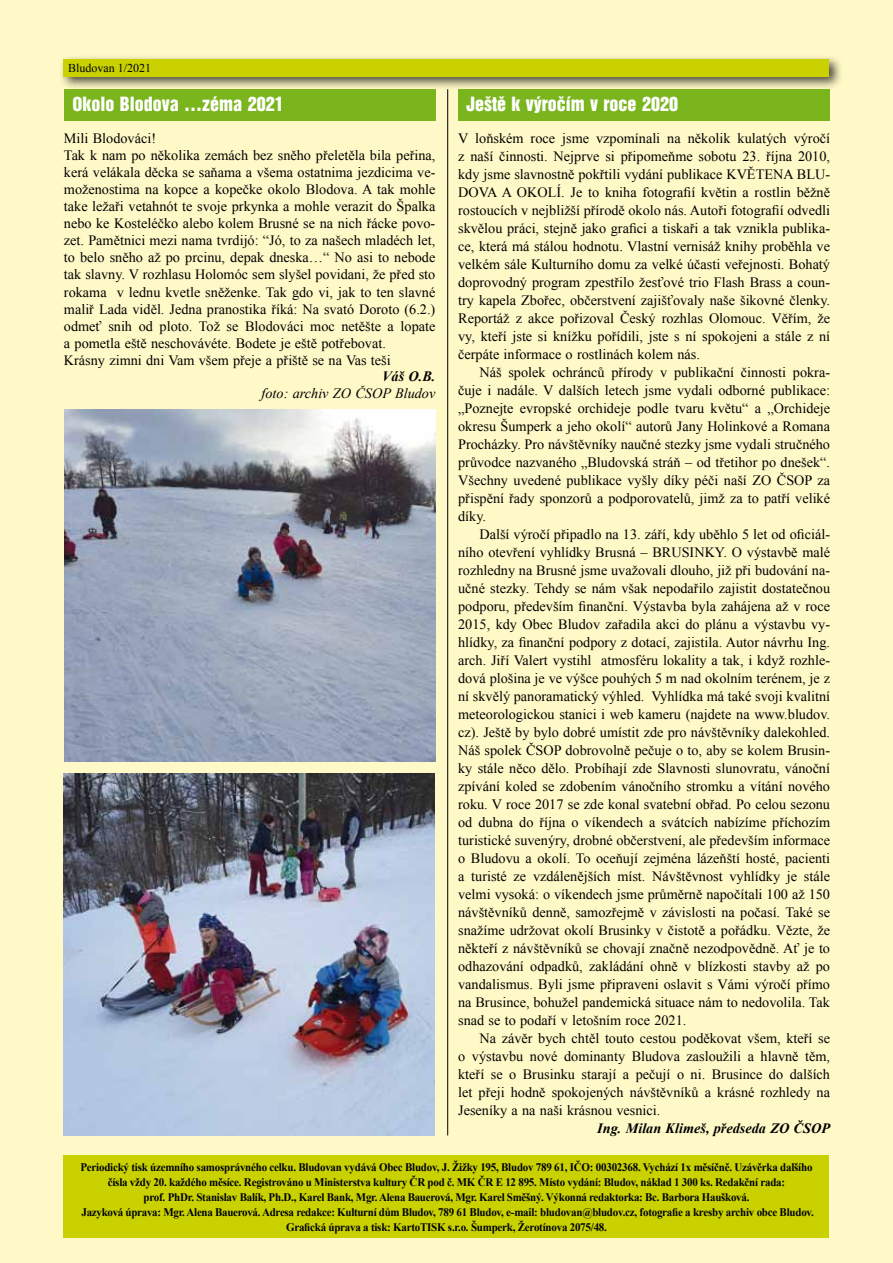
<style>
.page{position:relative;width:893px;height:1263px;background:#fff9c7}
.page>*{position:absolute;margin:0;border:0;box-sizing:border-box;transform-origin:0 0}
.t1{font:18px "Switzerland Inserat CE";color:#fff}
.t2{font:14.25px/18px "Times New Roman";color:#000;text-align:justify}
.t3{font:italic 700 14.25px "Times New Roman";color:#000}
.t4{font:italic 14.25px "Times New Roman";color:#000}
.t5{font:12px "Times New Roman";color:#000}
.t6{font:700 11.55px/15px "Times New Roman";letter-spacing:-.02em;color:#000;text-align:center;scale:.95 1}
</style>
<div class="page">
<div style="left:64px;top:1155px;width:765px;height:83px;background:#c9d200"></div>
<div style="left:59px;top:54px;width:784px;height:36px;background:#000;opacity:.7"></div>
<div style="left:64px;top:59px;width:765px;height:18px;background:#c9d200"></div>
<div style="left:64px;top:89px;width:371px;height:32px;background:#7ab51d"></div>
<div style="left:458px;top:89px;width:372px;height:32px;background:#7ab51d"></div>
<img style="left:64px;top:410px;width:371px;height:351px">
<img style="left:64px;top:774px;width:371px;height:361px">
<hr style="left:447px;top:89px;width:1px;height:1046px;background:#000">
<p class="t5" style="left:68px;top:59px;width:85px">Bludovan 1/2021</p>
<p class="t1" style="left:73px;top:93px;width:213px">Okolo Blodova …zéma 2021</p>
<p class="t1" style="left:466px;top:93px;width:213px">Ještě k výročím v roce 2020</p>
<p class="t2" style="left:458px;top:129px;width:373px">V loňském roce jsme vzpomínali na několik kulatých výročí z naší činnosti. Nejprve si připomeňme sobotu 23. října 2010, kdy jsme slavnostně pokřtili vydání publikace KVĚTENA BLU-DOVA A OKOLÍ. Je to kniha fotografií květin a rostlin běžně rostoucích v nejbližší přírodě okolo nás. Autoři fotografií odvedli skvělou práci, stejně jako grafici a tiskaři a tak vznikla publika&shy;ce, která má stálou hodnotu. Vlastní vernisáž knihy proběhla ve velkém sále Kulturního domu za velké účasti veřejnosti. Bohatý doprovodný program zpestřilo žesťové trio Flash Brass a coun&shy;try kapela Zbořec, občerstvení zajišťovaly naše šikovné členky.<br>Reportáž z akce pořizoval Český rozhlas Olomouc. Věřím, že vy, kteří jste si knížku pořídili, jste s ní spokojeni a stále z ní čerpáte informace o rostlinách kolem nás.</p>
<p class="t2" style="left:458px;top:363px;width:373px;text-indent:21px">Náš spolek ochránců přírody v publikační činnosti pokra&shy;čuje i nadále. V dalších letech jsme vydali odborné publikace: „Poznejte evropské orchideje podle tvaru květu“ a „Orchideje okresu Šumperk a jeho okolí“ autorů Jany Holinkové a Romana Procházky. Pro návštěvníky naučné stezky jsme vydali stručného průvodce nazvaného „Bludovská stráň – od třetihor po dnešek“.<br>Všechny uvedené publikace vyšly díky péči naší ZO ČSOP za přispění řady sponzorů a podporovatelů, jimž za to patří veliké díky.</p>
<p class="t2" style="left:458px;top:524px;width:373px;text-indent:21px">Další výročí připadlo na 13. září, kdy uběhlo 5 let od oficiál&shy;ního otevření vyhlídky Brusná – BRUSINKY. O výstavbě malé rozhledny na Brusné jsme uvažovali dlouho, již při budování na&shy;učné stezky. Tehdy se nám však nepodařilo zajistit dostatečnou podporu, především finanční. Výstavba byla zahájena až v roce 2015, kdy Obec Bludov zařadila akci do plánu a výstavbu vy&shy;hlídky, za finanční podpory z dotací, zajistila. Autor návrhu Ing. arch. Jiří Valert vystihl atmosféru lokality a tak, i když rozhle&shy;dová plošina je ve výšce pouhých 5 m nad okolním terénem, je z ní skvělý panoramatický výhled. Vyhlídka má také svoji kvalitní meteorologickou stanici i web kameru (najdete na www.bludov. cz). Ještě by bylo dobré umístit zde pro návštěvníky dalekohled.<br>Náš spolek ČSOP dobrovolně pečuje o to, aby se kolem Brusin&shy;ky stále něco dělo. Probíhají zde Slavnosti slunovratu, vánoční zpívání koled se zdobením vánočního stromku a vítání nového roku. V roce 2017 se zde konal svatební obřad. Po celou sezonu od dubna do října o víkendech a svátcích nabízíme příchozím turistické suvenýry, drobné občerstvení, ale především informace o Bludovu a okolí. To oceňují zejména lázeňští hosté, pacienti a turisté ze vzdálenějších míst. Návštěvnost vyhlídky je stále velmi vysoká: o víkendech jsme průměrně napočítali 100 až 150 návštěvníků denně, samozřejmě v závislosti na počasí. Také se snažíme udržovat okolí Brusinky v čistotě a pořádku. Vězte, že někteří z návštěvníků se chovají značně nezodpovědně. Ať je to odhazování odpadků, zakládání ohně v blízkosti stavby až po vandalismus. Byli jsme připraveni oslavit s Vámi výročí přímo na Brusince, bohužel pandemická situace nám to nedovolila. Tak snad se to podaří v letošním roce 2021.</p>
<p class="t2" style="left:458px;top:1028px;width:373px;text-indent:21px">Na závěr bych chtěl touto cestou poděkovat všem, kteří se o výstavbu nové dominanty Bludova zasloužili a hlavně těm, kteří se o Brusinku starají a pečují o ni. Brusince do dalších let přeji hodně spokojených návštěvníků a krásné rozhledy na Jeseníky a na naši krásnou vesnici.</p>
<p class="t3" style="left:597px;top:1118px;width:234px">Ing. Milan Klimeš, předseda ZO ČSOP</p>
<p class="t2" style="left:64px;top:129px;width:373px;line-height:17.1px;text-align:left">Mili Blodováci!<br>Tak k nam po několika zemách bez sněho přeletěla bila peřina, kerá velákala děcka se saňama a všema ostatnima jezdicima ve&shy;moženostima na kopce a kopečke okolo Blodova. A tak mohle take ležaři vetahnót te svoje prkynka a mohle verazit do Špalka nebo ke Kosteléčko alebo kolem Brusné se na nich řácke povo&shy;zet. Pamětnici mezi nama tvrdijó: “Jó, to za našech mladéch let, to belo sněho až po prcinu, depak dneska…“ No asi to nebode tak slavny. V rozhlasu Holomóc sem slyšel povidani, že před sto rokama v lednu kvetle sněženke. Tak gdo vi, jak to ten slavné maliř Lada viděl. Jedna pranostika říká: Na svató Doroto (6.2.) odmeť snih od ploto. Tož se Blodováci moc netěšte a lopate a pometla eště neschovávéte. Bodete je eště potřebovat.<br>Krásny zimni dni Vam všem přeje a přiště se na Vas teši</p>
<p class="t3" style="left:382px;top:367px;width:55px">Váš O.B.</p>
<p class="t4" style="left:262px;top:383px;width:175px">foto: archiv ZO ČSOP Bludov</p>
<p class="t6" style="left:80px;top:1159px;width:774px">Periodický tisk územního samosprávného celku. Bludovan vydává Obec Bludov, J. Žižky 195, Bludov 789 61, IČO: 00302368. Vychází 1x měsíčně. Uzávěrka dalšího čísla vždy 20. každého měsíce. Registrováno u Ministerstva kultury ČR pod č. MK ČR E 12 895. Místo vydání: Bludov, náklad 1 300 ks. Redakční rada:<br>prof. PhDr. Stanislav Balík, Ph.D., Karel Bank, Mgr. Alena Bauerová, Mgr. Karel Směšný. Výkonná redaktorka: Bc. Barbora Haušková.<br>Jazyková úprava: Mgr. Alena Bauerová. Adresa redakce: Kulturní dům Bludov, 789 61 Bludov, e-mail: bludovan@bludov.cz, fotografie a kresby archiv obce Bludov.<br>Grafická úprava a tisk: KartoTISK s.r.o. Šumperk, Žerotínova 2075/48.</p>
</div>
